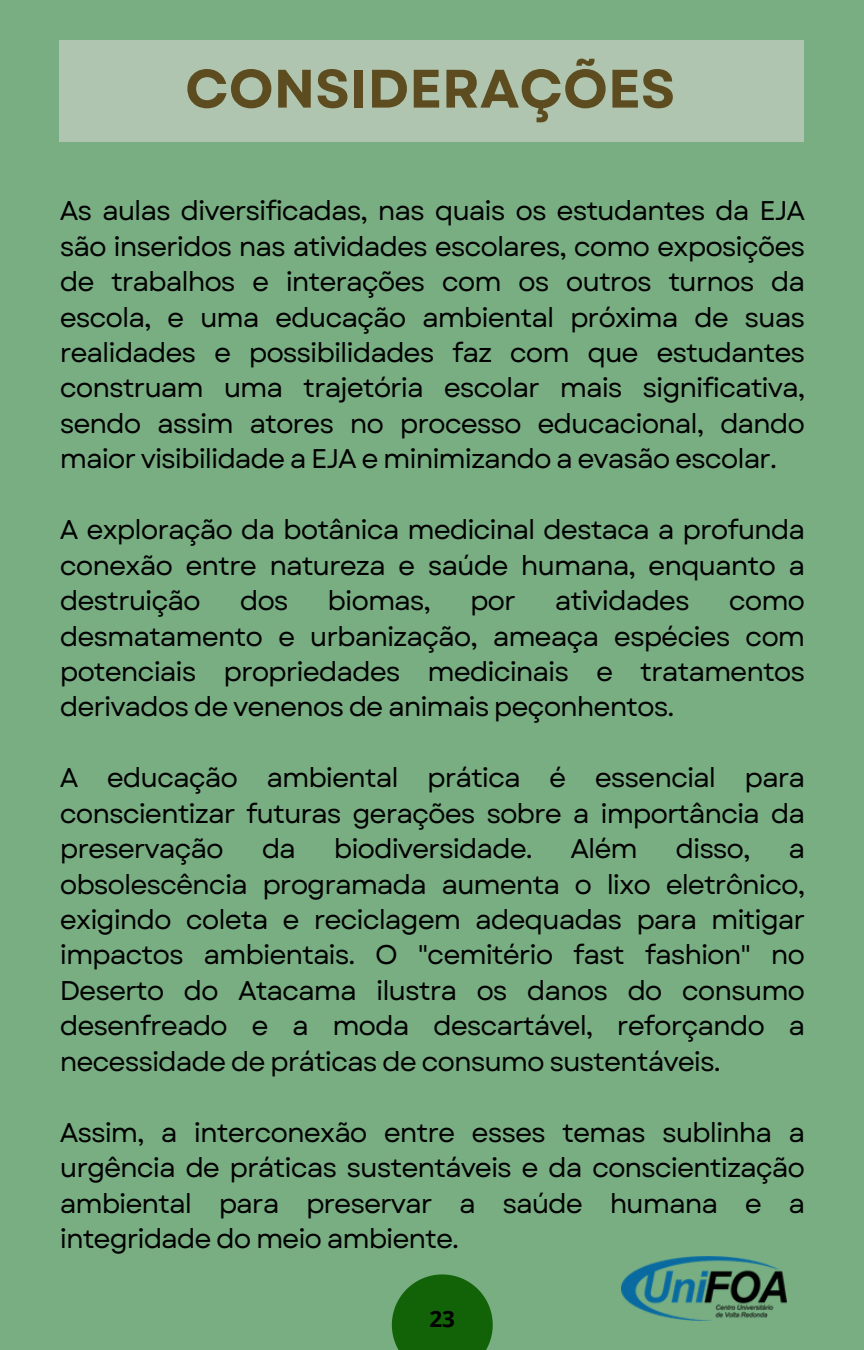
<style>
.page{position:relative;width:864px;height:1350px;background:#78ae82}
.page>*{position:absolute;margin:0;border:0;box-sizing:border-box;transform-origin:0 0}
.t1{font:700 54px "Garet";color:#5d4c20}
.t2{font:27px/35.6px "Garet";letter-spacing:-.04em;color:#000;text-align:justify}
.t3{font:700 22.5px "Open Sans";color:#000}
</style>
<div class="page">
<div style="left:60px;top:40px;width:744px;height:101px;background:#b0c5af"></div>
<img style="left:621px;top:1256px;width:165px;height:64px">
<svg style="left:392px;top:1274px;width:101px;height:76px"></svg>
<p class="t1" style="left:185px;top:50px;width:492px">CONSIDERAÇÕES</p>
<p class="t2" style="left:60px;top:193px;width:747px">As aulas diversificadas, nas quais os estudantes da EJA são inseridos nas atividades escolares, como exposições de trabalhos e interações com os outros turnos da escola, e uma educação ambiental próxima de suas realidades e possibilidades faz com que estudantes construam uma trajetória escolar mais significativa, sendo assim atores no processo educacional, dando maior visibilidade a EJA e minimizando a evasão escolar.</p>
<p class="t2" style="left:60px;top:512px;width:747px">A exploração da botânica medicinal destaca a profunda conexão entre natureza e saúde humana, enquanto a destruição</p>
<p class="t2" style="left:240px;top:583px;width:50px">dos</p>
<p class="t2" style="left:328px;top:583px;width:105px">biomas,</p>
<p class="t2" style="left:470px;top:583px;width:47px">por</p>
<p class="t2" style="left:555px;top:583px;width:136px">atividades</p>
<p class="t2" style="left:60px;top:583px;width:747px;text-indent:669px">como desmatamento e urbanização, ameaça espécies com potenciais propriedades medicinais e tratamentos derivados de venenos de animais peçonhentos.</p>
<p class="t2" style="left:60px;top:760px;width:747px">A educação ambiental prática é essencial para conscientizar futuras gerações sobre a importância da preservação</p>
<p class="t2" style="left:262px;top:831px;width:36px">da</p>
<p class="t2" style="left:334px;top:831px;width:201px">biodiversidade.</p>
<p class="t2" style="left:571px;top:831px;width:69px">Além</p>
<p class="t2" style="left:676px;top:831px;width:77px">disso,</p>
<p class="t2" style="left:60px;top:831px;width:747px;text-indent:729px">a obsolescência programada aumenta o lixo eletrônico, exigindo coleta e reciclagem adequadas para mitigar impactos ambientais. O "cemitério fast fashion" no Deserto do Atacama ilustra os danos do consumo desenfreado e a moda descartável, reforçando a necessidade de práticas de consumo sustentáveis.</p>
<p class="t2" style="left:60px;top:1115px;width:747px">Assim, a interconexão entre esses temas sublinha a urgência de práticas sustentáveis e da conscientização ambiental para preservar a saúde humana e a integridade do meio ambiente.</p>
<p class="t3" style="left:429px;top:1303px;width:27px">23</p>
</div>
